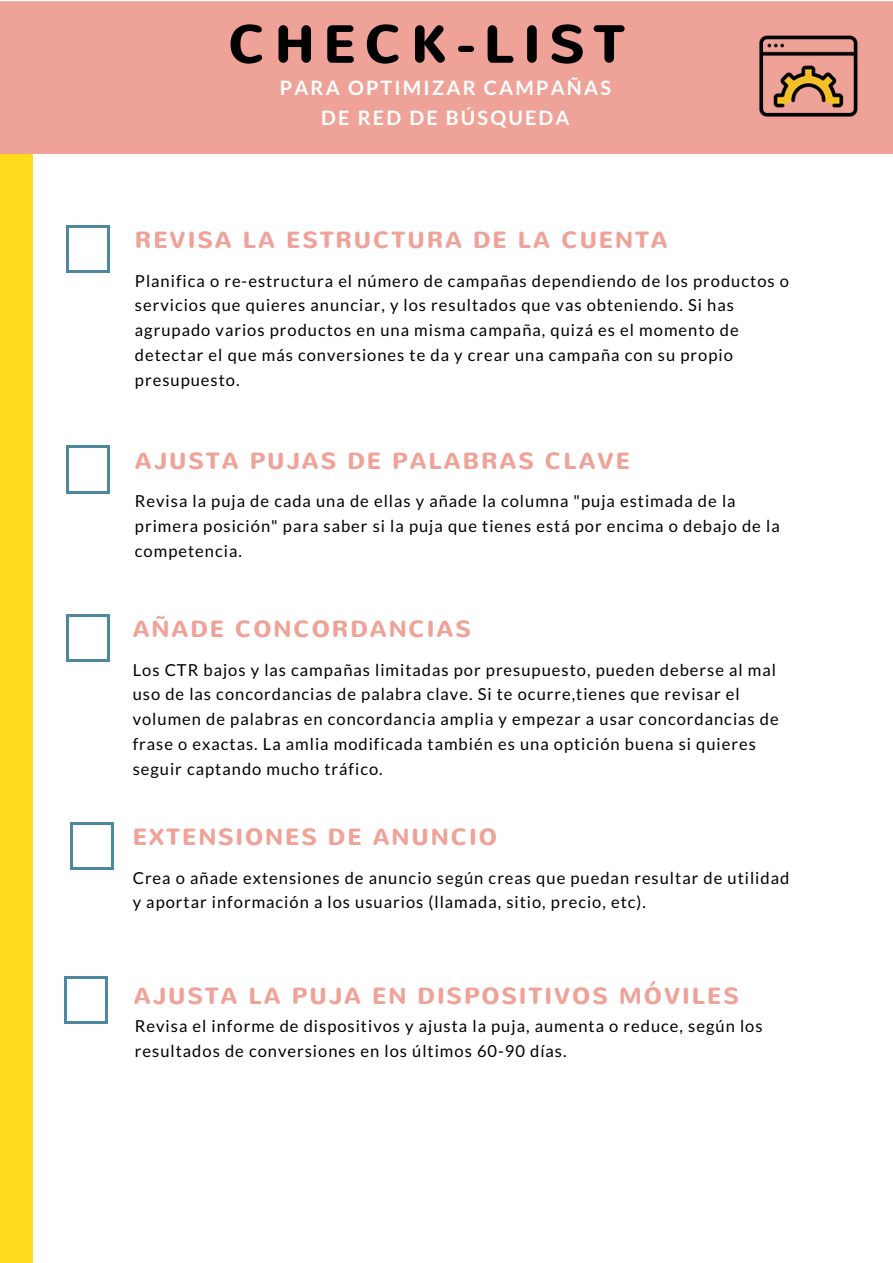
<style>
.page{position:relative;width:893px;height:1263px;background:#fff}
.page>*{position:absolute;margin:0;border:0;box-sizing:border-box;transform-origin:0 0}
.t1{font:700 52.95px "Nunito";letter-spacing:.16em;color:#000}
.t2{font:700 23.1px "Nunito";letter-spacing:.08em;color:#efa298}
.t3{font:700 19.8px/29.2px "Lato";letter-spacing:.11em;color:#fff;text-align:center}
.t4{font:16.5px/24.8px "Lato";letter-spacing:.06em;color:#000}
</style>
<div class="page">
<div style="left:0;top:152px;width:33px;height:1110px;background:#ffda1d"></div>
<div style="left:0;top:1px;width:892px;height:153px;background:#efa298"></div>
<hr style="left:64px;top:978px;width:3px;height:43px;background:#4d889f">
<hr style="left:105px;top:978px;width:3px;height:43px;background:#4d889f">
<hr style="left:67px;top:1021px;width:38px;height:3px;background:#4d889f">
<hr style="left:67px;top:976px;width:38px;height:3px;background:#4d889f">
<img style="left:754px;top:22px;width:107px;height:107px">
<hr style="left:70px;top:824px;width:3px;height:43px;background:#4d889f">
<hr style="left:111px;top:824px;width:2px;height:43px;background:#4d889f">
<hr style="left:72px;top:867px;width:39px;height:3px;background:#4d889f">
<hr style="left:72px;top:822px;width:39px;height:3px;background:#4d889f">
<hr style="left:66px;top:617px;width:3px;height:42px;background:#4d889f">
<hr style="left:107px;top:617px;width:3px;height:42px;background:#4d889f">
<hr style="left:69px;top:659px;width:38px;height:3px;background:#4d889f">
<hr style="left:69px;top:614px;width:38px;height:3px;background:#4d889f">
<hr style="left:66px;top:228px;width:3px;height:42px;background:#4d889f">
<hr style="left:107px;top:228px;width:3px;height:42px;background:#4d889f">
<hr style="left:69px;top:270px;width:38px;height:3px;background:#4d889f">
<hr style="left:69px;top:225px;width:38px;height:3px;background:#4d889f">
<hr style="left:66px;top:448px;width:3px;height:43px;background:#4d889f">
<hr style="left:107px;top:448px;width:3px;height:43px;background:#4d889f">
<hr style="left:69px;top:491px;width:38px;height:2px;background:#4d889f">
<hr style="left:69px;top:445px;width:38px;height:3px;background:#4d889f">
<h1 class="t1" style="left:228px;top:9px;width:398px">CHECK-LIST</h1>
<p class="t3" style="left:280px;top:73px;width:333px">PARA OPTIMIZAR CAMPAÑAS<br>DE RED DE BÚSQUEDA</p>
<h2 class="t2" style="left:135px;top:225px;width:534px">REVISA LA ESTRUCTURA DE LA CUENTA</h2>
<p class="t4" style="left:135px;top:268px;width:655px">Planifica o re-estructura el número de campañas dependiendo de los productos o servicios que quieres anunciar, y los resultados que vas obteniendo. Si has agrupado varios productos en una misma campaña, quizá es el momento de detectar el que más conversiones te da y crear una campaña con su propio presupuesto.</p>
<h2 class="t2" style="left:135px;top:445px;width:496px">AJUSTA PUJAS DE PALABRAS CLAVE</h2>
<p class="t4" style="left:135px;top:488px;width:646px">Revisa la puja de cada una de ellas y añade la columna "puja estimada de la primera posición" para saber si la puja que tienes está por encima o debajo de la competencia.</p>
<h2 class="t2" style="left:133px;top:614px;width:340px">AÑADE CONCORDANCIAS</h2>
<p class="t4" style="left:133px;top:657px;width:647px">Los CTR bajos y las campañas limitadas por presupuesto, pueden deberse al mal uso de las concordancias de palabra clave. Si te ocurre,tienes que revisar el volumen de palabras en concordancia amplia y empezar a usar concordancias de frase o exactas. La amlia modificada también es una optición buena si quieres seguir captando mucho tráfico.</p>
<h2 class="t2" style="left:133px;top:822px;width:366px">EXTENSIONES DE ANUNCIO</h2>
<p class="t4" style="left:133px;top:865px;width:658px">Crea o añade extensiones de anuncio según creas que puedan resultar de utilidad y aportar información a los usuarios (llamada, sitio, precio, etc).</p>
<h2 class="t2" style="left:134px;top:980px;width:606px">AJUSTA LA PUJA EN DISPOSITIVOS MÓVILES</h2>
<p class="t4" style="left:135px;top:1013px;width:629px">Revisa el informe de dispositivos y ajusta la puja, aumenta o reduce, según los resultados de conversiones en los últimos 60-90 días.</p>
</div>
